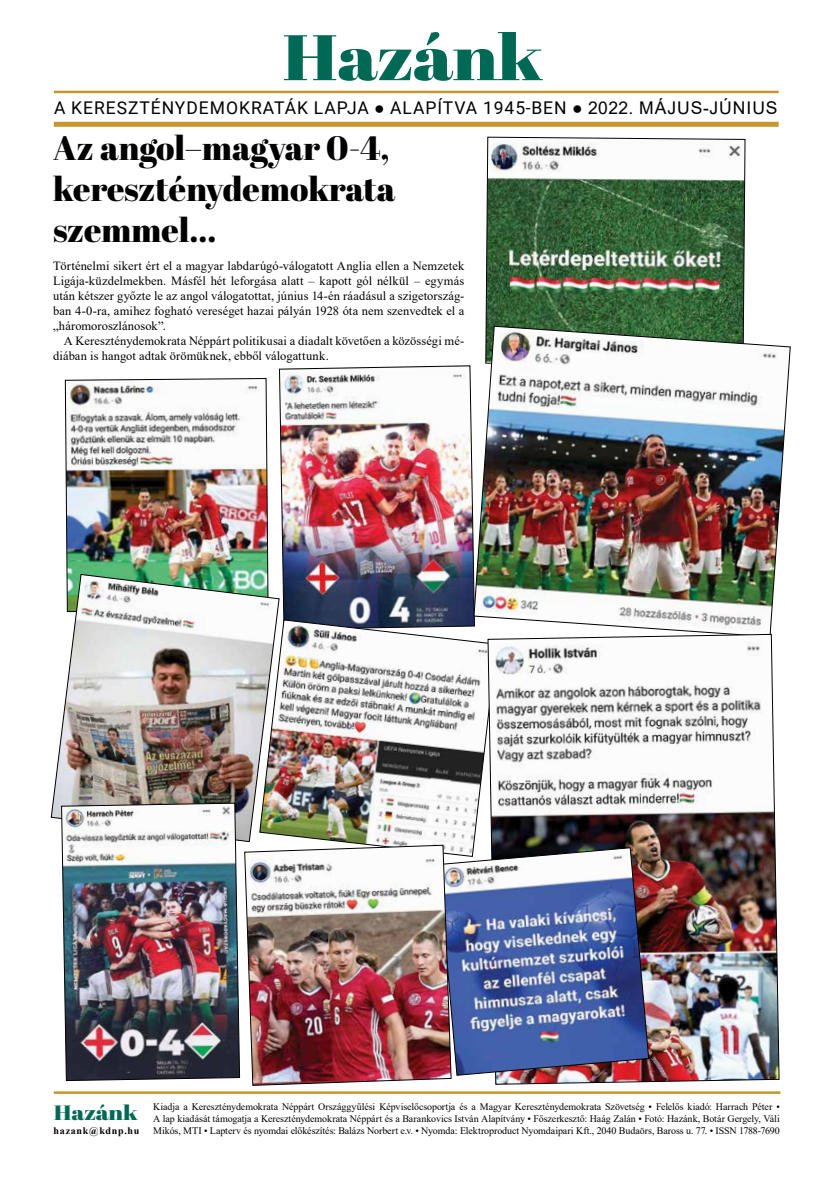
<style>
.page{position:relative;width:833px;height:1188px;background:#fff}
.page>*{position:absolute;margin:0;border:0;box-sizing:border-box;transform-origin:0 0}
.t1{font:64.12px "Abril Fatface";letter-spacing:-.01em;color:#006956;scale:1.15 1}
.t2{font:33.75px/40.5px "Abril Fatface";color:#000}
.t3{font:20.62px "Abril Fatface";letter-spacing:-.01em;color:#006956;scale:1.15 1}
.t4{font:17.5px "Roboto";letter-spacing:.055em;color:#000}
.t5{font:12.5px/15px "Times New Roman";letter-spacing:.005em;color:#000;text-align:justify}
.t6{font:10px/12px "Times New Roman";letter-spacing:-.005em;color:#000}
.t7{font:700 10px "Times New Roman";letter-spacing:.075em;color:#000}
.s1{font-family:"Arial"}
</style>
<div class="page">
<hr style="left:54px;top:91px;width:724px;height:2px;background:#c7962c">
<div style="left:54px;top:122px;width:724px;height:5px;background:#c7962c"></div>
<img style="left:485px;top:137px;width:260px;height:189px">
<img style="left:279px;top:365px;width:194px;height:254px">
<img style="left:473px;top:326px;width:317px;height:307px">
<img style="left:65px;top:378px;width:203px;height:196px">
<img style="left:51px;top:574px;width:228px;height:267px">
<img style="left:259px;top:619px;width:238px;height:228px">
<img style="left:61px;top:802px;width:179px;height:278px">
<img style="left:487px;top:633px;width:292px;height:451px">
<img style="left:451px;top:847px;width:198px;height:228px">
<img style="left:244px;top:844px;width:207px;height:241px">
<hr style="left:54px;top:1090px;width:726px;height:3px;background:#c7962c">
<h1 class="t1" style="left:282px;top:12px;width:228px">Hazánk</h1>
<h3 class="t4" style="left:54px;top:95px;width:725px">A KERESZTÉNYDEMOKRATÁK LAPJA <span class="s1">●</span> ALAPÍTVA 1945-BEN <span class="s1">● 2022. MÁJUS-JÚNIUS</span></h3>
<h2 class="t2" style="left:53px;top:127px;width:344px">Az angol–magyar 0-4, kereszténydemokrata szemmel…</h2>
<p class="t5" style="left:53px;top:258px;width:413px">Történelmi sikert ért el a magyar labdarúgó-válogatott Anglia ellen a Nemzetek Ligája-küzdelmekben. Másfél hét leforgása alatt – kapott gól nélkül – egymás után kétszer győzte le az angol válogatottat, június 14-én ráadásul a szigetország&shy;ban 4-0-ra, amihez fogható vereséget hazai pályán 1928 óta nem szenvedtek el a „háromoroszlánosok”.</p>
<p class="t5" style="left:53px;top:333px;width:413px;text-indent:11px">A Kereszténydemokrata Néppárt politikusai a diadalt követően a közösségi mé&shy;diában is hangot adtak örömüknek, ebből válogattunk.</p>
<h3 class="t3" style="left:54px;top:1097px;width:74px">Hazánk</h3>
<p class="t6" style="left:153px;top:1099px;width:628px">Kiadja a Kereszténydemokrata Néppárt Országgyűlési Képviselőcsoportja és a Magyar Kereszténydemokrata Szövetség • Felelős kiadó: Harrach Péter •<br>A lap kiadását támogatja a Kereszténydemokrata Néppárt és a Barankovics István Alapítvány • Főszerkesztő: Haág Zalán • Fotó: Hazánk, Botár Gergely, Váli</p>
<p class="t7" style="left:54px;top:1122px;width:87px">hazank@kdnp.hu</p>
<p class="t6" style="left:153px;top:1123px;width:628px">Mikós, MTI • Lapterv és nyomdai előkészítés: Balázs Norbert e.v. • Nyomda: Elektroproduct Nyomdaipari Kft., 2040 Budaörs, Baross u. 77. • ISSN 1788-7690</p>
</div>
